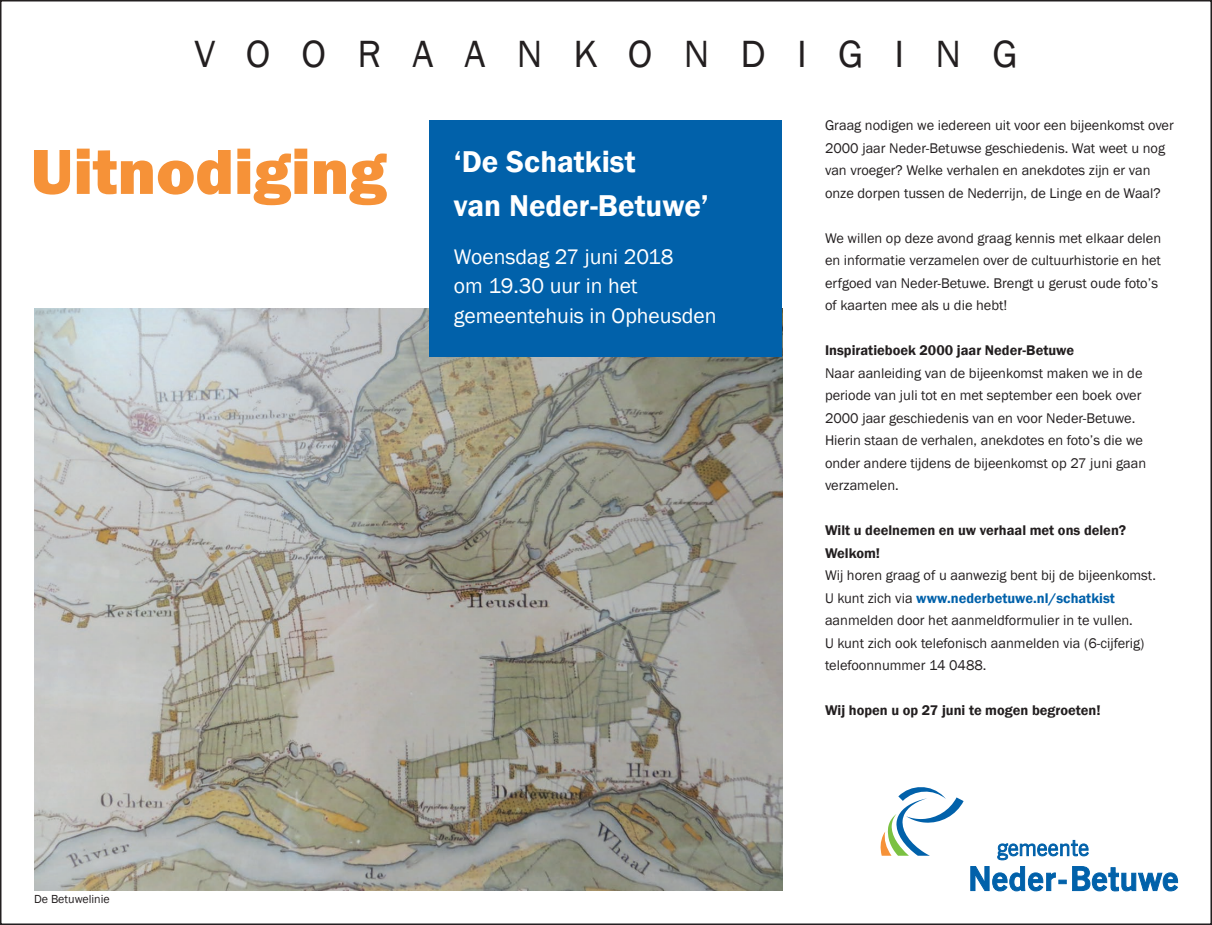
<style>
.page{position:relative;width:1212px;height:925px;background:#fff}
.page>*{position:absolute;margin:0;border:0;box-sizing:border-box;transform-origin:0 0}
.t1{font:39px "Franklin Gothic";letter-spacing:.8em;color:#231f20}
.t2{font:600 30.9px/44px "Franklin Gothic";color:#fff}
.t3{font:21.75px/29.8px "Franklin Gothic";color:#fff}
.t4{font:14.4px/22.5px "Franklin Gothic";color:#231f20}
.t5{font:600 14.4px/22.5px "Franklin Gothic";color:#231f20}
.t6{font:12px "Franklin Gothic";color:#231f20}
.s1{font-weight:800;font-size:65.85px;color:#f69238}
.s2{font-weight:600;color:#0161aa}
</style>
<div class="page">
<svg style="left:880px;top:787px;width:83px;height:69px"></svg>
<svg style="left:970px;top:839px;width:208px;height:52px"></svg>
<img style="left:34px;top:308px;width:748px;height:583px">
<div style="left:429px;top:120px;width:353px;height:237px;background:#0161aa"></div>
<h1 class="t1" style="left:194px;top:30px;width:825px">VOORAANKONDIGING</h1>
<h2 class="t2" style="left:454px;top:140px;width:256px;text-indent:-423px"><span class="s1">Uitnodiging</span> ‘De Schatkist<br>van Neder-Betuwe’</h2>
<h3 class="t3" style="left:454px;top:242px;width:264px">Woensdag 27 juni 2018<br>om 19.30 uur in het gemeentehuis in Opheusden</h3>
<p class="t6" style="left:34px;top:891px;width:77px">De Betuwelinie</p>
<p class="t4" style="left:825px;top:115px;width:350px">Graag nodigen we iedereen uit voor een bijeenkomst over 2000 jaar Neder-Betuwse geschiedenis. Wat weet u nog van vroeger? Welke verhalen en anekdotes zijn er van onze dorpen tussen de Nederrijn, de Linge en de Waal?</p>
<p class="t4" style="left:825px;top:227px;width:338px">We willen op deze avond graag kennis met elkaar delen en informatie verzamelen over de cultuurhistorie en het erfgoed van Neder-Betuwe. Brengt u gerust oude foto’s of kaarten mee als u die hebt!</p>
<p class="t5" style="left:825px;top:339px;width:251px">Inspiratieboek 2000 jaar Neder-Betuwe</p>
<p class="t4" style="left:825px;top:362px;width:323px">Naar aanleiding van de bijeenkomst maken we in de periode van juli tot en met september een boek over 2000 jaar geschiedenis van en voor Neder-Betuwe.<br>Hierin staan de verhalen, anekdotes en foto’s die we onder andere tijdens de bijeenkomst op 27 juni gaan verzamelen.</p>
<p class="t5" style="left:825px;top:519px;width:303px">Wilt u deelnemen en uw verhaal met ons delen?<br>Welkom!</p>
<p class="t4" style="left:825px;top:565px;width:332px">Wij horen graag of u aanwezig bent bij de bijeenkomst.<br>U kunt zich via <span class="s2">www.nederbetuwe.nl/schatkist </span>aanmelden door het aanmeldformulier in te vullen.<br>U kunt zich ook telefonisch aanmelden via (6-cijferig) telefoonnummer 14 0488.</p>
<p class="t5" style="left:825px;top:699px;width:277px">Wij hopen u op 27 juni te mogen begroeten!</p>
</div>
